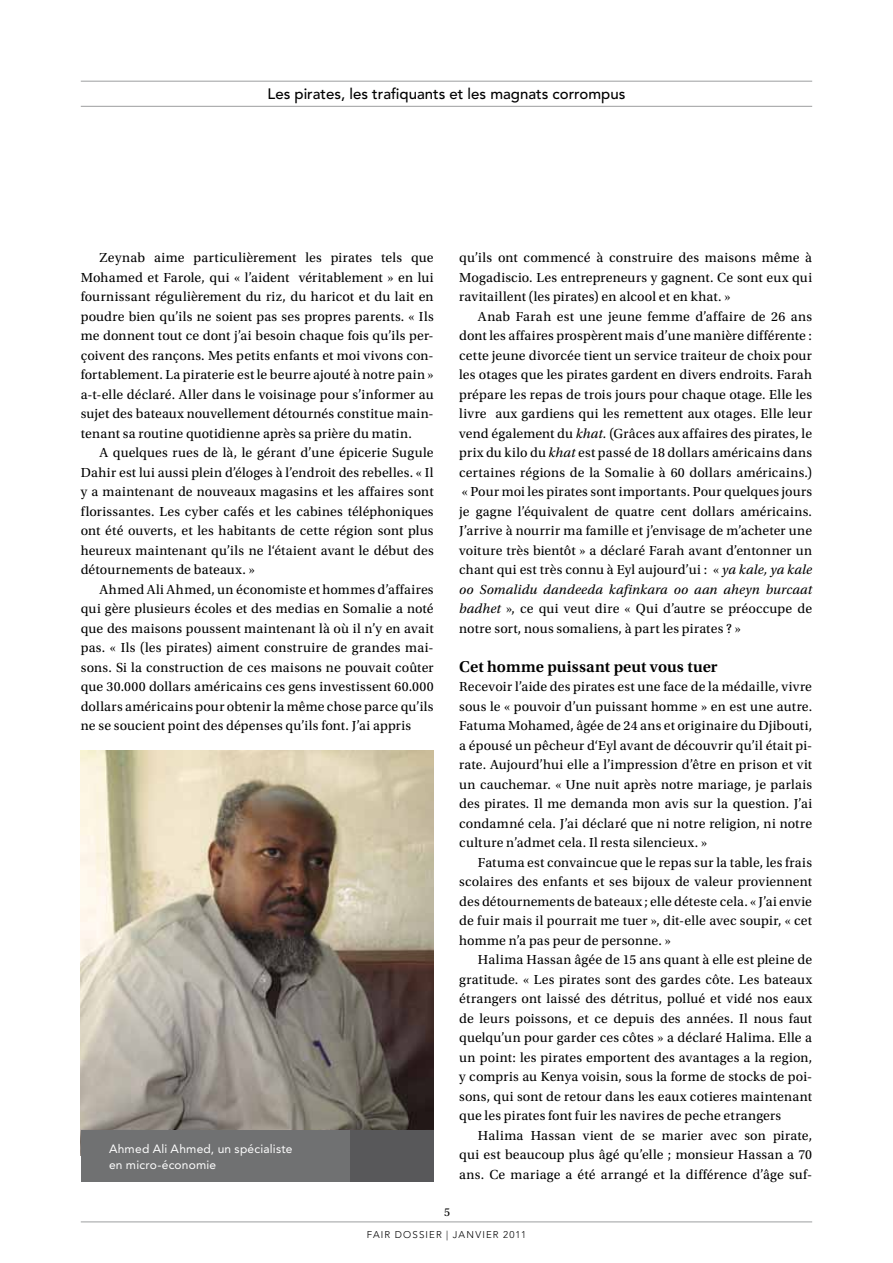
<style>
.page{position:relative;width:893px;height:1263px;background:#fff}
.page>*{position:absolute;margin:0;border:0;box-sizing:border-box;transform-origin:0 0}
.t1{font:600 16.5px "Utopia Std";letter-spacing:.005em;color:#000}
.t2{font:500 15px "Avenir LT Std";color:#000}
.t3{font:13.8px/19.5px "Utopia Std";letter-spacing:.01em;color:#000;text-align:justify}
.t4{font:12px/16.5px "Avenir LT Std";letter-spacing:.02em;color:#fff}
.t5{font:12px "Utopia Std";color:#000}
.t6{font:300 9.75px "Avenir LT Std";letter-spacing:.115em;color:#000}
.s1{font-style:italic}
</style>
<div class="page">
<hr style="left:81px;top:81px;width:731px;height:1px;background:#9c9e9f">
<hr style="left:81px;top:106px;width:731px;height:1px;background:#9c9e9f">
<hr style="left:81px;top:1221px;width:731px;height:1px;background:#9c9e9f">
<img style="left:81px;top:751px;width:353px;height:379px">
<div style="left:81px;top:1130px;width:271px;height:52px;background:#707172"></div>
<div style="left:350px;top:1130px;width:84px;height:52px;background:#58585a"></div>
<p class="t2" style="left:268px;top:85px;width:359px">Les pirates, les trafiquants et les magnats corrompus</p>
<p class="t3" style="left:81px;top:248px;width:354px;text-indent:19px">Zeynab aime particulièrement les pirates tels que Mohamed et Farole, qui « l’aident véritablement » en lui fournissant régulièrement du riz, du haricot et du lait en poudre bien qu’ils ne soient pas ses propres parents. « Ils me donnent tout ce dont j’ai besoin chaque fois qu’ils per&shy;çoivent des rançons. Mes petits enfants et moi vivons con&shy;fortablement. La piraterie est le beurre ajouté à notre pain » a-t-elle déclaré. Aller dans le voisinage pour s’informer au sujet des bateaux nouvellement détournés constitue main&shy;tenant sa routine quotidienne après sa prière du matin.</p>
<p class="t3" style="left:81px;top:443px;width:354px;text-indent:19px">A quelques rues de là, le gérant d’une épicerie Sugule Dahir est lui aussi plein d’éloges à l’endroit des rebelles. « Il y a maintenant de nouveaux magasins et les affaires sont florissantes. Les cyber cafés et les cabines téléphoniques ont été ouverts, et les habitants de cette région sont plus heureux maintenant qu’ils ne l‘étaient avant le début des détournements de bateaux. »</p>
<p class="t3" style="left:81px;top:580px;width:354px;text-indent:19px">Ahmed Ali Ahmed, un économiste et hommes d’affaires qui gère plusieurs écoles et des medias en Somalie a noté que des maisons poussent maintenant là où il n’y en avait pas. « Ils (les pirates) aiment construire de grandes mai&shy;sons. Si la construction de ces maisons ne pouvait coûter que 30.000 dollars américains ces gens investissent 60.000 dollars américains pour obtenir la même chose parce qu’ils ne se soucient point des dépenses qu’ils font. J’ai appris</p>
<p class="t4" style="left:109px;top:1140px;width:185px">Ahmed Ali Ahmed, un spécialiste en micro-économie</p>
<p class="t3" style="left:459px;top:248px;width:354px">qu’ils ont commencé à construire des maisons même à Mogadiscio. Les entrepreneurs y gagnent. Ce sont eux qui ravitaillent (les pirates) en alcool et en khat. »</p>
<p class="t3" style="left:459px;top:307px;width:354px;text-indent:19px">Anab Farah est une jeune femme d’affaire de 26 ans dont les affaires prospèrent mais d’une manière différente : cette jeune divorcée tient un service traiteur de choix pour les otages que les pirates gardent en divers endroits. Farah prépare les repas de trois jours pour chaque otage. Elle les livre aux gardiens qui les remettent aux otages. Elle leur vend également du <span class="s1">khat.</span> (Grâces aux affaires des pirates, le prix du kilo du <span class="s1">khat</span> est passé de 18 dollars américains dans certaines régions de la Somalie à 60 dollars américains.) « Pour moi les pirates sont importants. Pour quelques jours je gagne l’équivalent de quatre cent dollars américains.<br>J’arrive à nourrir ma famille et j’envisage de m’acheter une voiture très bientôt » a déclaré Farah avant d’entonner un chant qui est très connu à Eyl aujourd’ui : « <span class="s1">ya kale, ya kale oo Somalidu dandeeda kafinkara oo aan aheyn burcaat badhet</span> », ce qui veut dire « Qui d’autre se préoccupe de notre sort, nous somaliens, à part les pirates ? »</p>
<p class="t1" style="left:459px;top:657px;width:260px">Cet homme puissant peut vous tuer</p>
<p class="t3" style="left:459px;top:677px;width:354px">Recevoir l’aide des pirates est une face de la médaille, vivre sous le « pouvoir d’un puissant homme » en est une autre.<br>Fatuma Mohamed, âgée de 24 ans et originaire du Djibouti, a épousé un pêcheur d‘Eyl avant de découvrir qu’il était pi&shy;rate. Aujourd’hui elle a l’impression d’être en prison et vit un cauchemar. « Une nuit après notre mariage, je parlais des pirates. Il me demanda mon avis sur la question. J’ai condamné cela. J’ai déclaré que ni notre religion, ni notre culture n’admet cela. Il resta silencieux. »</p>
<p class="t3" style="left:459px;top:853px;width:354px;text-indent:19px">Fatuma est convaincue que le repas sur la table, les frais scolaires des enfants et ses bijoux de valeur proviennent des détournements de bateaux ; elle déteste cela. « J’ai envie de fuir mais il pourrait me tuer », dit-elle avec soupir, « cet homme n’a pas peur de personne. »</p>
<p class="t3" style="left:459px;top:950px;width:354px;text-indent:19px">Halima Hassan âgée de 15 ans quant à elle est pleine de gratitude. « Les pirates sont des gardes côte. Les bateaux étrangers ont laissé des détritus, pollué et vidé nos eaux de leurs poissons, et ce depuis des années. Il nous faut quelqu’un pour garder ces côtes » a déclaré Halima. Elle a un point: les pirates emportent des avantages a la region, y compris au Kenya voisin, sous la forme de stocks de poi&shy;sons, qui sont de retour dans les eaux cotieres maintenant que les pirates font fuir les navires de peche etrangers</p>
<p class="t3" style="left:459px;top:1126px;width:354px;text-indent:19px">Halima Hassan vient de se marier avec son pirate, qui est beaucoup plus âgé qu’elle ; monsieur Hassan a 70 ans. Ce mariage a été arrangé et la différence d’âge suf-</p>
<p class="t5" style="left:444px;top:1206px;width:7px">5</p>
<p class="t6" style="left:367px;top:1229px;width:161px">FAIR DOSSI ER | JANVI ER 2011</p>
</div>
